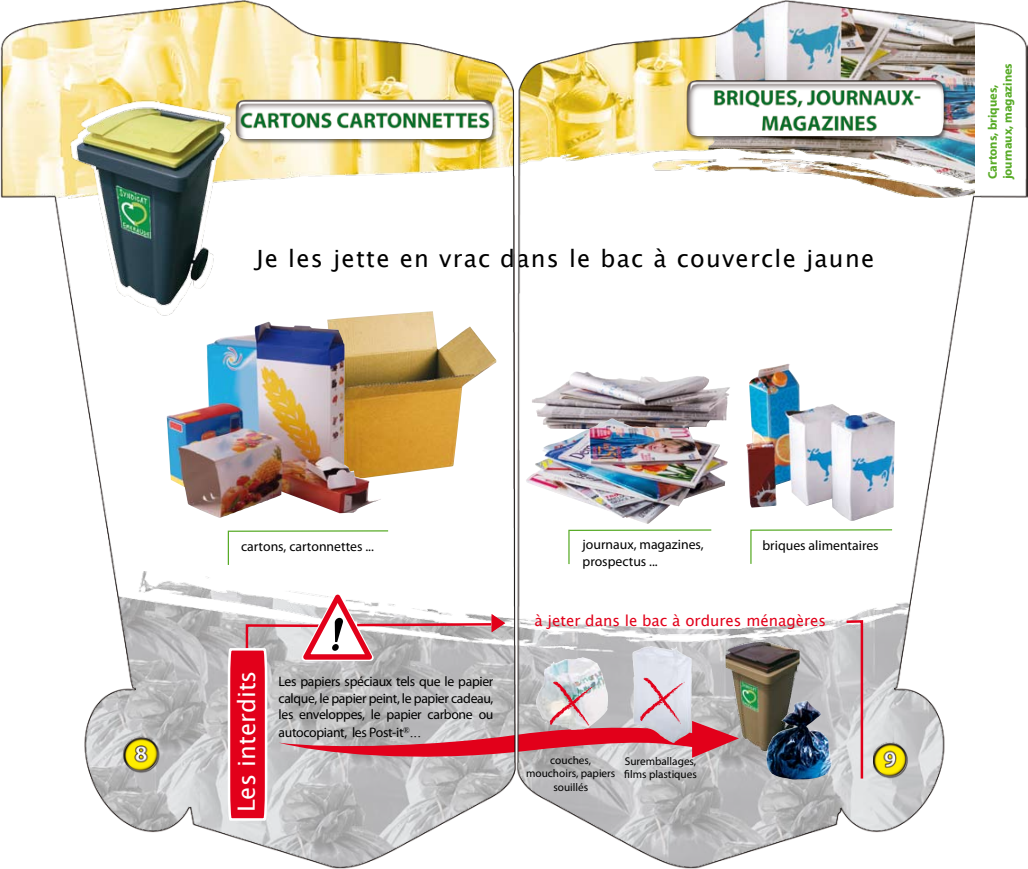
<style>
.page{position:relative;width:1028px;height:869px;background:#fff}
.page>*{position:absolute;margin:0;border:0;box-sizing:border-box;transform-origin:0 0}
.t1{font:23.75px "Lucida Sans Unicode";letter-spacing:.055em;color:#000}
.t2{font:23.75px "Lucida Sans Unicode";letter-spacing:-.005em;color:#fff}
.t3{font:15px "Lucida Sans Unicode";color:#e2001a}
.t4{font:13.75px/16.5px "Myriad Pro";letter-spacing:-.01em;color:#000;text-align:justify}
.t5{font:700 12.5px/15px "Myriad Pro";color:#58ab27}
.t6{font:11.25px/13.5px "Myriad Pro";color:#000}
.s1{font-family:"Times New Roman";font-size:15px}
</style>
<div class="page">
<img style="left:0;top:0;width:1027px;height:868px">
<h1 class="t1" style="left:256px;top:239px;width:619px">Je les jette en vrac dans le bac à couvercle jaune</h1>
<p class="t4" style="left:241px;top:538px;width:134px">cartons, cartonnettes ...</p>
<h1 class="t2" style="left:228px;top:812px;width:143px;rotate:-90deg">Les interdits</h1>
<p class="t4" style="left:278px;top:673px;width:216px">Les papiers spéciaux tels que le papier calque, le papier peint, le papier cadeau, les enveloppes, le papier carbone ou</p>
<p class="t4" style="left:278px;top:724px;width:144px">autocopiant, les Post-it<sup>®</sup><span class="s1">...</span></p>
<p class="t4" style="left:582px;top:535px;width:123px">journaux, magazines, prospectus ...</p>
<p class="t4" style="left:762px;top:536px;width:118px">briques alimentaires</p>
<p class="t3" style="left:534px;top:608px;width:293px">à jeter dans le bac à ordures ménagères</p>
<p class="t6" style="left:526px;top:752px;width:91px;text-align:center">couches, mouchoirs, papiers souillés</p>
<p class="t6" style="left:624px;top:753px;width:74px">Suremballages, films plastiques</p>
<p class="t5" style="left:984px;top:179px;width:118px;rotate:-90deg">Cartons, briques, journaux, magazines</p>
</div>
